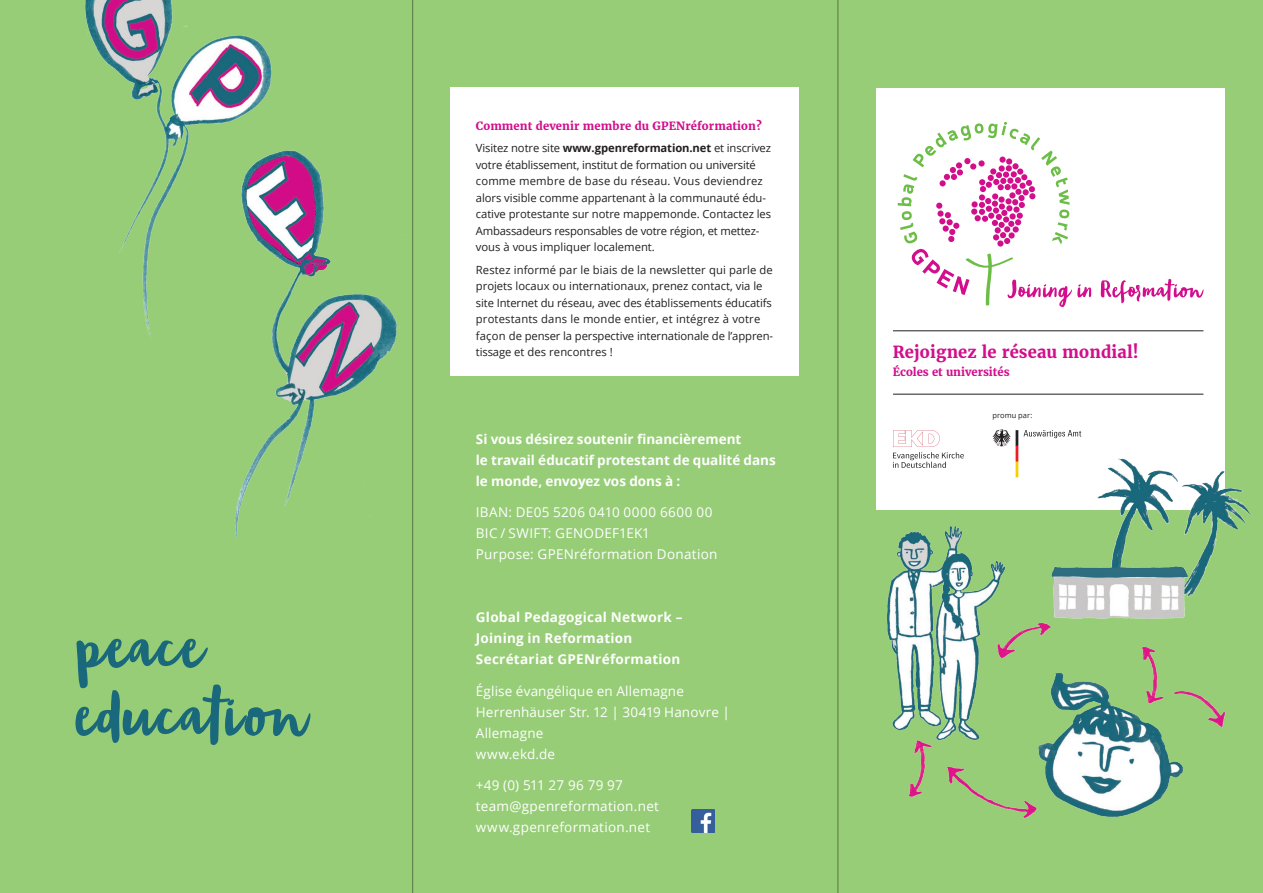
<style>
.page{position:relative;width:1263px;height:893px;background:#97cd77}
.page>*{position:absolute;margin:0;border:0;box-sizing:border-box;transform-origin:0 0}
.t1{font:53.25px/67.9px "Blog Script";letter-spacing:.01em;color:#1a687b}
.t2{font:700 16.5px "Merriweather";letter-spacing:.01em;color:#d20e8c}
.t3{font:13.5px/21px "Open Sans";letter-spacing:.02em;color:#fff}
.t4{font:700 13.5px/21px "Open Sans";letter-spacing:.005em;color:#fff}
.t5{font:11.25px/16.5px "Open Sans";letter-spacing:-.005em;color:#231f20}
.t6{font:700 11.25px "Merriweather";letter-spacing:.01em;color:#d20e8c}
.t7{font:7.5px "Open Sans";letter-spacing:.01em;color:#231f20}
.s1{font-weight:700}
</style>
<div class="page">
<div style="left:876px;top:88px;width:349px;height:421px;background:#fff"></div>
<hr style="left:893px;top:394px;width:310px;height:1px;background:#231f20">
<hr style="left:893px;top:331px;width:310px;height:1px;background:#231f20">
<div style="left:450px;top:88px;width:349px;height:288px;background:#fff"></div>
<svg style="left:1101px;top:279px;width:102px;height:24px"></svg>
<svg style="left:898px;top:122px;width:193px;height:185px"></svg>
<img style="left:85px;top:0;width:321px;height:539px">
<svg style="left:992px;top:429px;width:89px;height:28px"></svg>
<svg style="left:893px;top:430px;width:71px;height:27px"></svg>
<img style="left:691px;top:810px;width:23px;height:23px">
<img style="left:837px;top:457px;width:414px;height:436px">
<hr style="left:412px;top:0;width:1px;height:893px;background:#939598">
<hr style="left:838px;top:0;width:1px;height:893px;background:#939598">
<h1 class="t1" style="left:74px;top:613px;width:237px">peace education</h1>
<p class="t6" style="left:476px;top:118px;width:287px">Comment devenir membre du GPENréformation?</p>
<p class="t5" style="left:476px;top:140px;width:297px">Visitez notre site <span class="s1">www.gpenreformation.net</span> et inscrivez votre établissement, institut de formation ou université comme membre de base du réseau. Vous deviendrez alors visible comme appartenant à la communauté édu&shy;cative protestante sur notre mappemonde. Contactez les Ambassadeurs responsables de votre région, et mettez-- vous à vous impliquer localement.</p>
<p class="t5" style="left:476px;top:261px;width:299px">Restez informé par le biais de la newsletter qui parle de projets locaux ou internationaux, prenez contact, via le site Internet du réseau, avec des établissements éducatifs protestants dans le monde entier, et intégrez à votre façon de penser la perspective internationale de l’appren&shy;tissage et des rencontres !</p>
<p class="t4" style="left:476px;top:428px;width:301px">Si vous désirez soutenir financièrement<br>le travail éducatif protestant de qualité dans le monde, envoyez vos dons à :</p>
<p class="t3" style="left:476px;top:501px;width:243px">IBAN: DE05 5206 0410 0000 6600 00<br>BIC / SWIFT: GENODEF1EK1<br>Purpose: GPENréformation Donation</p>
<p class="t4" style="left:476px;top:606px;width:208px">Global Pedagogical Network –<br>Joining in Reformation<br>Secrétariat GPENréformation</p>
<p class="t3" style="left:476px;top:680px;width:256px">Église évangélique en Allemagne<br>Herrenhäuser Str. 12 | 30419 Hanovre |<br>Allemagne<br>www.ekd.de</p>
<p class="t3" style="left:476px;top:774px;width:185px">+49 (0) 511 27 96 79 97 team@gpenreformation.net www.gpenreformation.net</p>
<h2 class="t2" style="left:893px;top:341px;width:247px">Rejoignez le réseau mondial!</h2>
<p class="t6" style="left:893px;top:364px;width:118px">Écoles et universités</p>
<p class="t7" style="left:992px;top:410px;width:42px">promu par:</p>
</div>
